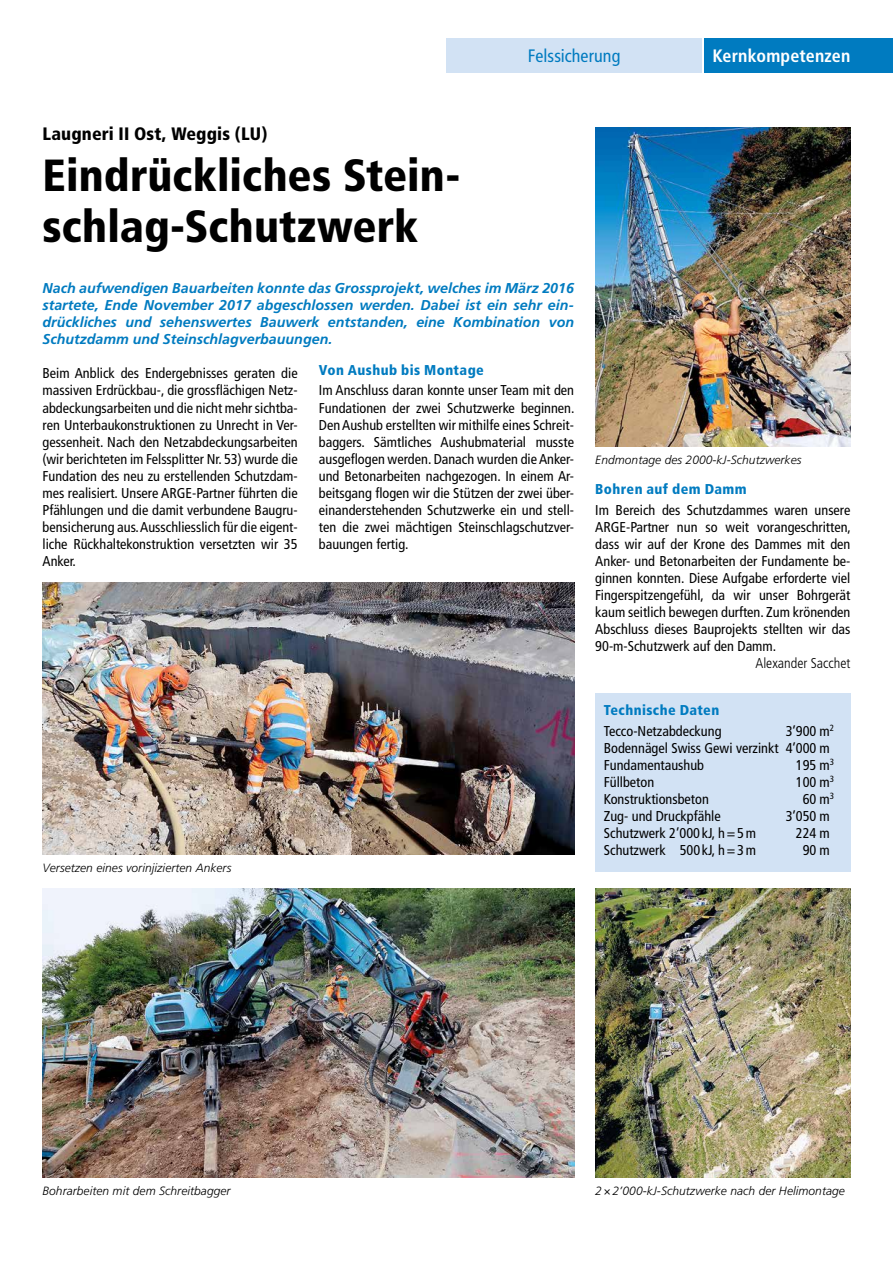
<style>
.page{position:relative;width:893px;height:1263px;background:#fff}
.page>*{position:absolute;margin:0;border:0;box-sizing:border-box;transform-origin:0 0}
.t1{font:900 condensed 45px/51px "Frutiger";color:#000}
.t2{font:900 condensed 18px "Frutiger";letter-spacing:.005em;color:#000}
.t3{font:700 condensed 18px "Frutiger";letter-spacing:.01em;color:#fff}
.t4{font:condensed 18px "Frutiger";letter-spacing:.005em;color:#007bc0}
.t5{font:condensed 14.25px/17px "Frutiger";color:#000;text-align:justify}
.t6{font:italic 700 14.25px/17px "Frutiger";color:#007bc0;text-align:justify}
.t7{font:900 condensed 14.25px "Frutiger";letter-spacing:.025em;color:#007bc0}
.t8{font:300 condensed 14.25px "Frutiger";color:#000}
.t9{font:italic 300 12px "Frutiger";letter-spacing:.005em;color:#000}
</style>
<div class="page">
<div style="left:446px;top:38px;width:256px;height:34px;background:#d2e2f4"></div>
<div style="left:704px;top:38px;width:189px;height:34px;background:#007bc0"></div>
<div style="left:595px;top:693px;width:255px;height:179px;background:#d2e2f4"></div>
<img style="left:595px;top:128px;width:255px;height:318px">
<img style="left:595px;top:889px;width:255px;height:289px">
<img style="left:43px;top:583px;width:531px;height:272px">
<img style="left:43px;top:889px;width:531px;height:289px">
<p class="t4" style="left:528px;top:45px;width:94px">Felssicherung</p>
<p class="t3" style="left:713px;top:45px;width:139px">Kernkompetenzen</p>
<p class="t2" style="left:43px;top:123px;width:227px">Laugneri II Ost, Weggis (LU)</p>
<h1 class="t1" style="left:43px;top:150px;width:419px">Eindrückliches Stein&shy;schlag-Schutzwerk</h1>
<p class="t6" style="left:43px;top:280px;width:533px">Nach aufwendigen Bauarbeiten konnte das Grossprojekt, welches im März 2016 startete, Ende November 2017 abgeschlossen werden. Dabei ist ein sehr ein&shy;drückliches und sehenswertes Bauwerk entstanden, eine Kombination von Schutzdamm und Steinschlagverbauungen.</p>
<p class="t5" style="left:43px;top:365px;width:257px">Beim Anblick des Endergebnisses geraten die massiven Erdrückbau-, die grossflächigen Netz&shy;abdeckungsarbeiten und die nicht mehr sichtba&shy;ren Unterbaukonstruktionen zu Unrecht in Ver&shy;gessenheit. Nach den Netzabdeckungsarbeiten (wir berichteten im Felssplitter Nr. 53) wurde die Fundation des neu zu erstellenden Schutzdam&shy;mes realisiert. Unsere ARGE-Partner führten die Pfählungen und die damit verbundene Baugru&shy;bensicherung aus. Ausschliesslich für die eigent&shy;liche Rückhaltekonstruktion versetzten wir 35<br>Anker.</p>
<p class="t7" style="left:319px;top:361px;width:166px">Von Aushub bis Montage</p>
<p class="t5" style="left:319px;top:382px;width:257px">Im Anschluss daran konnte unser Team mit den Fundationen der zwei Schutzwerke beginnen.<br>Den Aushub erstellten wir mithilfe eines Schreit&shy;baggers. Sämtliches Aushubmaterial musste ausgeflogen werden. Danach wurden die Anker&shy;und Betonarbeiten nachgezogen. In einem Ar&shy;beitsgang flogen wir die Stützen der zwei über&shy;einanderstehenden Schutzwerke ein und stell&shy;ten die zwei mächtigen Steinschlagschutzver&shy;bauungen fertig.</p>
<p class="t9" style="left:43px;top:861px;width:190px">Versetzen eines vorinjizierten Ankers</p>
<p class="t9" style="left:595px;top:452px;width:208px">Endmontage des 2000-kJ-Schutzwerkes</p>
<p class="t7" style="left:595px;top:480px;width:153px">Bohren auf dem Damm</p>
<p class="t5" style="left:595px;top:501px;width:257px">Im Bereich des Schutzdammes waren unsere ARGE-Partner nun so weit vorangeschritten, dass wir auf der Krone des Dammes mit den Anker- und Betonarbeiten der Fundamente be&shy;ginnen konnten. Diese Aufgabe erforderte viel Fingerspitzengefühl, da wir unser Bohrgerät kaum seitlich bewegen durften. Zum krönenden Abschluss dieses Bauprojekts stellten wir das 90-m-Schutzwerk auf den Damm.</p>
<p class="t8" style="left:755px;top:655px;width:96px">Alexander Sacchet</p>
<p class="t7" style="left:604px;top:701px;width:117px">Technische Daten</p>
<p class="t5" style="left:604px;top:722px;width:119px">Tecco-Netzabdeckung</p>
<p class="t5" style="left:604px;top:722px;width:232px;text-align:left;text-indent:182px">3’900 m<sup>2<br></sup>Bodennägel Swiss Gewi verzinkt 4’000 m<br>Fundamentaushub</p>
<p class="t5" style="left:796px;top:756px;width:40px">195 m<sup>3</sup></p>
<p class="t5" style="left:604px;top:773px;width:52px">Füllbeton</p>
<p class="t5" style="left:796px;top:773px;width:40px">100 m<sup>3</sup></p>
<p class="t5" style="left:604px;top:790px;width:107px">Konstruktionsbeton</p>
<p class="t5" style="left:803px;top:790px;width:33px">60 m<sup>3</sup></p>
<p class="t5" style="left:604px;top:807px;width:118px">Zug- und Druckpfähle</p>
<p class="t5" style="left:786px;top:807px;width:46px">3’050 m</p>
<p class="t5" style="left:604px;top:824px;width:154px">Schutzwerk 2’000 kJ, h=5m</p>
<p class="t5" style="left:796px;top:824px;width:36px">224 m</p>
<p class="t5" style="left:604px;top:841px;width:154px">Schutzwerk 500 kJ, h=3m</p>
<p class="t5" style="left:803px;top:841px;width:29px">90 m</p>
<p class="t9" style="left:43px;top:1184px;width:189px">Bohrarbeiten mit dem Schreitbagger</p>
<p class="t9" style="left:595px;top:1184px;width:251px">2×2’000-kJ-Schutzwerke nach der Helimontage</p>
</div>
